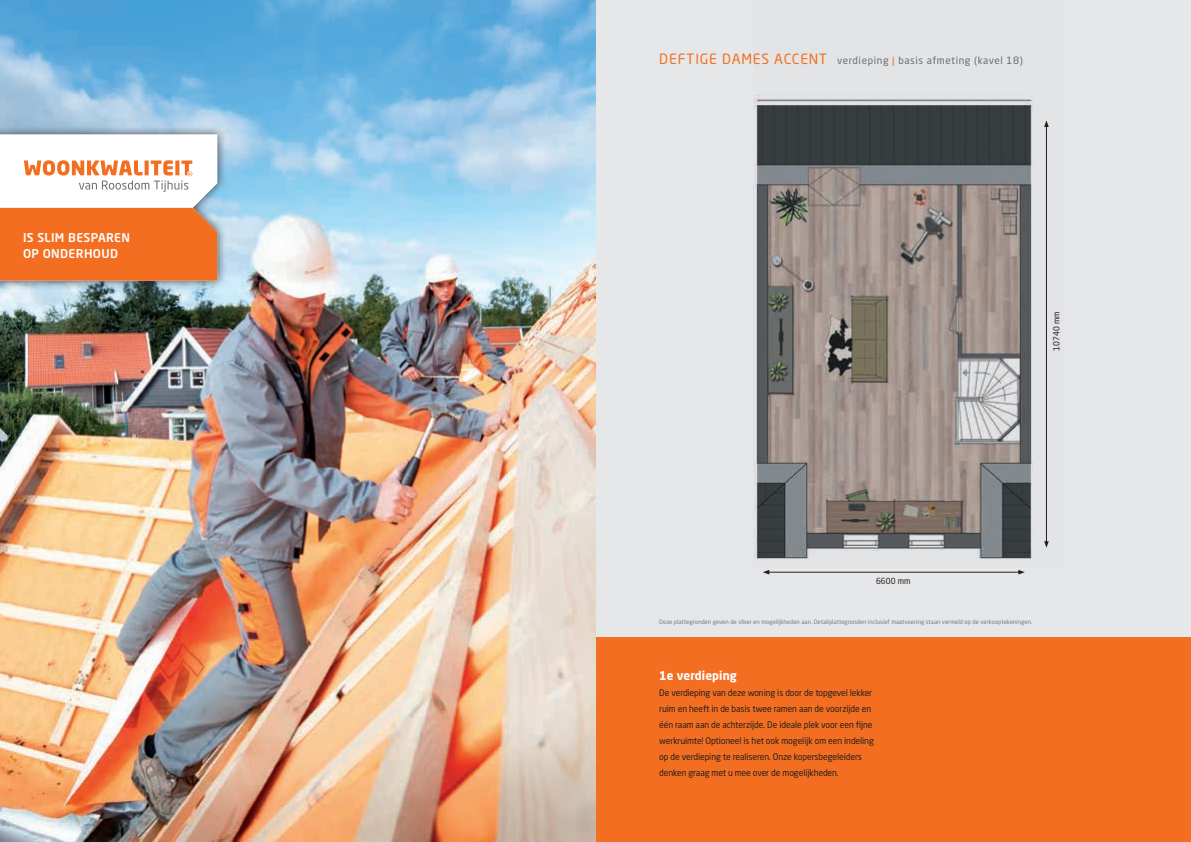
<style>
.page{position:relative;width:1191px;height:842px;background:#e6e7e9}
.page>*{position:absolute;margin:0;border:0;box-sizing:border-box;transform-origin:0 0}
.t1{font:500 12px/16px "Neo Sans Std";letter-spacing:.03em;color:#fff}
.t2{font:700 12px "Neo Sans Std";letter-spacing:.01em;color:#fff;scale:.96 1}
.t3{font:10px "Neo Sans Std";letter-spacing:.06em;color:#6c6d70}
.t4{font:9px/16px "Neo Sans Std";letter-spacing:-.01em;color:#231f20;scale:.96 1}
.t5{font:8.3px "Neo Sans Std";letter-spacing:.01em;color:#231f20;scale:.96 1}
.t6{font:6px "Neo Sans Std";color:#7a7c7f}
.t7{font:700 2.5px "Neo Sans Std";color:#f26f23}
.s1{font-size:14px;color:#f36e21}
.s2{color:#f36e21}
</style>
<div class="page">
<div style="left:0;top:638px;width:1191px;height:204px;background:#f36e21"></div>
<img style="left:753px;top:95px;width:296px;height:464px">
<img style="left:0;top:0;width:595px;height:842px">
<div style="left:0;top:125px;width:226px;height:165px;background:#231f20;opacity:.75"></div>
<svg style="left:0;top:135px;width:217px;height:146px;background:#f6b189"></svg>
<hr style="left:1046px;top:125px;width:1px;height:418px;background:#231f20">
<svg style="left:1044px;top:541px;width:4px;height:7px"></svg>
<svg style="left:1044px;top:120px;width:4px;height:7px"></svg>
<hr style="left:767px;top:572px;width:253px;height:1px;background:#231f20">
<svg style="left:1018px;top:570px;width:6px;height:4px"></svg>
<svg style="left:763px;top:570px;width:6px;height:4px"></svg>
<h1 class="t1" style="left:23px;top:229px;width:108px">IS SLIM BESPAREN<br>OP ONDERHOUD</h1>
<p class="t7" style="left:188px;top:172px;width:5px">RT</p>
<p class="t3" style="left:659px;top:54px;width:365px"><span class="s1">DEFTIGE DAMES ACCENT</span> verdieping <span class="s2">|</span> basis afmeting (kavel 18)</p>
<p class="t5" style="left:1051px;top:351px;width:43px;rotate:-90deg">10740 mm</p>
<p class="t5" style="left:876px;top:576px;width:38px">6600 mm</p>
<p class="t6" style="left:659px;top:618px;width:374px">Deze plattegronden geven de sfeer en mogelijkheden aan. Detailplattegronden inclusief maatvoering staan vermeld op de verkooptekeningen.</p>
<h1 class="t2" style="left:659px;top:668px;width:82px">1e verdieping</h1>
<p class="t4" style="left:659px;top:685px;width:225px">De verdieping van deze woning is door de topgevel lekker ruim en heeft in de basis twee ramen aan de voorzijde en één raam aan de achterzijde. De ideale plek voor een fijne werkruimte! Optioneel is het ook mogelijk om een indeling op de verdieping te realiseren. Onze kopersbegeleiders denken graag met u mee over de mogelijkheden.</p>
</div>
